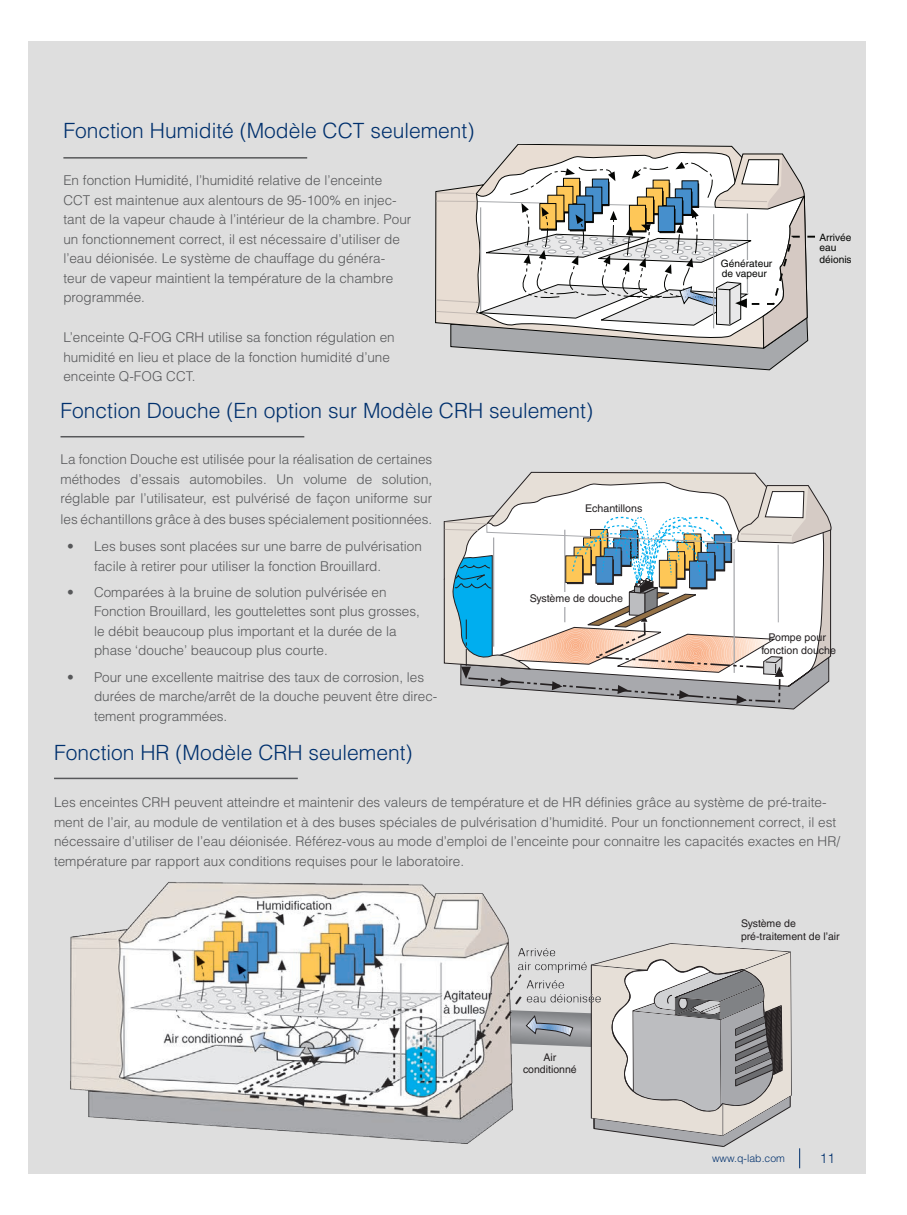
<style>
.page{position:relative;width:907px;height:1215px;background:#fff}
.page>*{position:absolute;margin:0;border:0;box-sizing:border-box;transform-origin:0 0}
.Section_Titles__Medi{font:300 21px "Helvetica LT Std";color:#00306d}
.t1{font:300 13.5px/19.5px "Helvetica LT Std";color:#57585a}
.t2{font:300 13.5px "Helvetica LT Std";color:#00306d}
.t3{font:10.65px/12.8px "Helvetica LT Std";color:#231f20;text-align:center}
.Section_Titles__Larg{font:10.5px "Helvetica LT Std";color:#231f20}
.t4{font:300 10.5px "Helvetica LT Std";color:#00306d}
.t5{font:10.2px/10.2px "Helvetica LT Std";color:#040503}
</style>
<div class="page">
<div style="left:28px;top:41px;width:837px;height:1133px;background:#dedede"></div>
<svg style="left:799px;top:1148px;width:1px;height:20px"></svg>
<hr style="left:54px;top:778px;width:244px;height:1px;background:#57585a">
<svg style="left:435px;top:144px;width:380px;height:226px"></svg>
<hr style="left:60px;top:436px;width:244px;height:1px;background:#57585a">
<hr style="left:63px;top:157px;width:244px;height:2px;background:#57585a">
<svg style="left:444px;top:472px;width:388px;height:237px"></svg>
<svg style="left:608px;top:943px;width:184px;height:204px"></svg>
<img style="left:70px;top:882px;width:538px;height:262px">
<p class="Section_Titles__Medi" style="left:63px;top:117px;width:412px">Fonction Humidité (Modèle CCT seulement)</p>
<p class="t1" style="left:63px;top:171px;width:349px">En fonction Humidité, l’humidité relative de l’enceinte CCT est maintenue aux alentours de 95-100% en injec&shy;tant de la vapeur chaude à l’intérieur de la chambre. Pour un fonctionnement correct, il est nécessaire d’utiliser de l’eau déionisée. Le système de chauffage du généra&shy;teur de vapeur maintient la température de la chambre programmée.</p>
<p class="t1" style="left:63px;top:327px;width:333px">L’enceinte Q-FOG CRH utilise sa fonction régulation en humidité en lieu et place de la fonction humidité d’une enceinte Q-FOG CCT.</p>
<p class="Section_Titles__Medi" style="left:60px;top:398px;width:534px">Fonction Douche (En option sur Modèle CRH seulement)</p>
<p class="t1" style="left:60px;top:450px;width:373px;text-align:justify">La fonction Douche est utilisée pour la réalisation de certaines méthodes d’essais automobiles. Un volume de solution, réglable par l’utilisateur, est pulvérisé de façon uniforme sur</p>
<p class="t1" style="left:60px;top:510px;width:373px">les échantillons grâce à des buses spécialement positionnées.</p>
<p class="t1" style="left:94px;top:537px;width:329px;text-indent:-27px">• Les buses sont placées sur une barre de pulvérisation facile à retirer pour utiliser la fonction Brouillard.</p>
<p class="t1" style="left:94px;top:582px;width:327px;text-indent:-27px">• Comparées à la bruine de solution pulvérisée en Fonction Brouillard, les gouttelettes sont plus grosses, le débit beaucoup plus important et la durée de la phase ‘douche’ beaucoup plus courte.</p>
<p class="t1" style="left:94px;top:667px;width:345px;text-indent:-27px">• Pour une excellente maitrise des taux de corrosion, les durées de marche/arrêt de la douche peuvent être direc&shy;tement programmées.</p>
<p class="Section_Titles__Medi" style="left:54px;top:739px;width:360px">Fonction HR (Modèle CRH seulement)</p>
<p class="t3" style="left:585px;top:502px;width:59px">Echantillons</p>
<p class="t3" style="left:529px;top:592px;width:95px">Système de douche</p>
<p class="t5" style="left:720px;top:259px;width:53px;line-height:9.8px">Générateur de vapeur</p>
<p class="t5" style="left:819px;top:232px;width:34px">Arrivée eau</p>
<p class="t5" style="left:819px;top:254px;width:45px">déionisée</p>
<p class="t3" style="left:761px;top:631px;width:76px">Pompe pour fonction douche</p>
<p class="t1" style="left:54px;top:793px;width:787px">Les enceintes CRH peuvent atteindre et maintenir des valeurs de température et de HR définies grâce au système de pré-traite&shy;ment de l’air, au module de ventilation et à des buses spéciales de pulvérisation d’humidité. Pour un fonctionnement correct, il est nécessaire d’utiliser de l’eau déionisée. Référez-vous au mode d’emploi de l’enceinte pour connaitre les capacités exactes en HR/ température par rapport aux conditions requises pour le laboratoire.</p>
<p class="Section_Titles__Larg" style="left:543px;top:1051px;width:14px">Air</p>
<p class="Section_Titles__Larg" style="left:523px;top:1064px;width:55px">conditionné</p>
<p class="Section_Titles__Larg" style="left:741px;top:918px;width:56px">Système de</p>
<p class="Section_Titles__Larg" style="left:741px;top:930px;width:100px">pré-traitement de l’air</p>
<p class="t4" style="left:712px;top:1152px;width:74px">www.q-lab.com</p>
<p class="t2" style="left:819px;top:1150px;width:17px">11</p>
</div>
